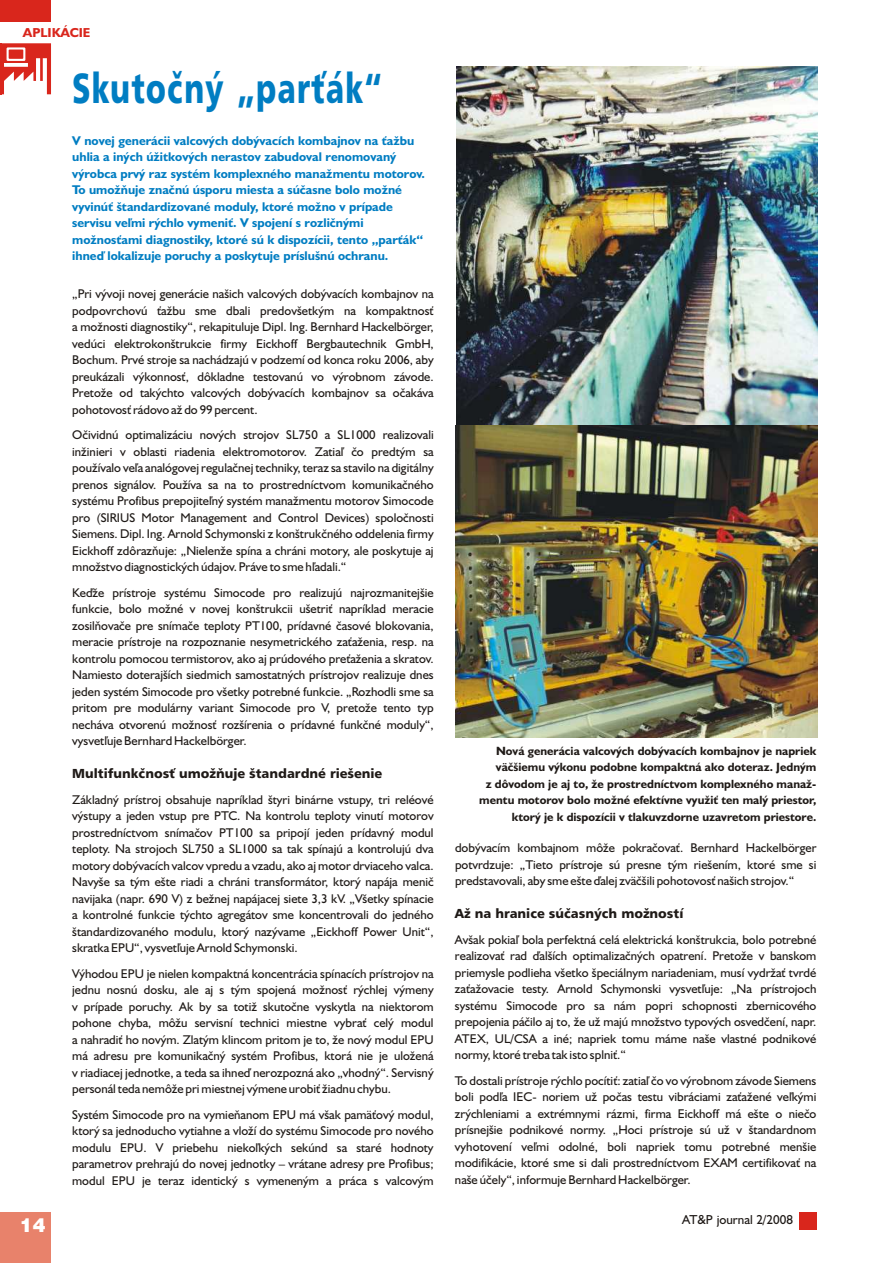
<style>
.page{position:relative;width:893px;height:1263px;background:#fff}
.page>*{position:absolute;margin:0;border:0;box-sizing:border-box;transform-origin:0 0}
.t1{font:42px "Humanist 777 AT Black";letter-spacing:.03em;color:#007dc2;scale:.73 1}
.t2{font:19.5px "Swiss 721 AT Black";color:#fff}
.t3{font:13.05px "Humanist 777 AT Black";color:#1f1a17}
.t4{font:13.05px "Humanist 521 AT";color:#1f1a17}
.t5{font:13.05px "Humanist 521 AT,Bold";color:#d9261c}
.t6{font:12.75px/16.5px "Humanist 521 AT";color:#1f1a17;text-align:justify}
.t7{font:12.75px/16.5px "Humanist 521 AT,Bold";color:#007dc2}
.t8{font:12px/16.5px "Humanist 521 AT,Bold";color:#1f1a17;text-align:right}
</style>
<div class="page">
<div style="left:0;top:1212px;width:51px;height:51px;background:#e8826b"></div>
<div style="left:0;top:0;width:51px;height:21px;background:#d9261c"></div>
<svg style="left:2px;top:43px;width:49px;height:51px"></svg>
<hr style="left:0;top:43px;width:2px;height:51px;background:#d9261c">
<div style="left:800px;top:1212px;width:17px;height:17px;background:#d9261c"></div>
<img style="left:456px;top:67px;width:361px;height:670px">
<p class="t5" style="left:23px;top:27px;width:69px">APLIKÁCIE</p>
<h1 class="t1" style="left:72px;top:71px;width:425px">Skutočný „parťák“</h1>
<p class="t7" style="left:72px;top:133px;width:354px">V novej generácii valcových dobývacích kombajnov na ťažbu uhlia a iných úžitkových nerastov zabudoval renomovaný výrobca prvý raz systém komplexného manažmentu motorov.<br>To umožňuje značnú úsporu miesta a súčasne bolo možné vyvinúť štandardizované moduly, ktoré možno v prípade servisu veľmi rýchlo vymeniť. V spojení s rozličnými možnosťami diagnostiky, ktoré sú k dispozícii, tento „parťák“ ihneď lokalizuje poruchy a poskytuje príslušnú ochranu.</p>
<h2 class="t2" style="left:20px;top:1217px;width:27px">14</h2>
<p class="t6" style="left:72px;top:287px;width:363px">„Pri vývoji novej generácie našich valcových dobývacích kombajnov na podpovrchovú ťažbu sme dbali predovšetkým na kompaktnosť a možnosti diagnostiky“, rekapituluje Dipl. Ing. Bernhard Hackelbörger, vedúci elektrokonštrukcie firmy Eickhoff Bergbautechnik GmbH, Bochum. Prvé stroje sa nachádzajú v podzemí od konca roku 2006, aby preukázali výkonnosť, dôkladne testovanú vo výrobnom závode.<br>Pretože od takýchto valcových dobývacích kombajnov sa očakáva pohotovosť rádovo až do 99 percent.</p>
<p class="t6" style="left:72px;top:428px;width:363px">Očividnú optimalizáciu nových strojov SL750 a SL1000 realizovali inžinieri v oblasti riadenia elektromotorov. Zatiaľ čo predtým sa používalo veľa analógovej regulačnej techniky, teraz sa stavilo na digitálny prenos signálov. Používa sa na to prostredníctvom komunikačného systému Profibus prepojiteľný systém manažmentu motorov Simocode pro (SIRIUS Motor Management and Control Devices) spoločnosti Siemens. Dipl. Ing. Arnold Schymonski z konštrukčného oddelenia firmy Eickhoff zdôrazňuje: „Nielenže spína a chráni motory, ale poskytuje aj množstvo diagnostických údajov. Práve to sme hľadali.“</p>
<p class="t6" style="left:72px;top:585px;width:363px">Keďže prístroje systému Simocode pro realizujú najrozmanitejšie funkcie, bolo možné v novej konštrukcii ušetriť napríklad meracie zosilňovače pre snímače teploty PT100, prídavné časové blokovania, meracie prístroje na rozpoznanie nesymetrického zaťaženia, resp. na kontrolu pomocou termistorov, ako aj prúdového preťaženia a skratov.<br>Namiesto doterajších siedmich samostatných prístrojov realizuje dnes jeden systém Simocode pro všetky potrebné funkcie. „Rozhodli sme sa pritom pre modulárny variant Simocode pro V, pretože tento typ necháva otvorenú možnosť rozšírenia o prídavné funkčné moduly“, vysvetľuje Bernhard Hackelbörger.</p>
<p class="t3" style="left:72px;top:768px;width:312px">Multifunkčnosť umožňuje štandardné riešenie</p>
<p class="t6" style="left:72px;top:792px;width:363px">Základný prístroj obsahuje napríklad štyri binárne vstupy, tri reléové výstupy a jeden vstup pre PTC. Na kontrolu teploty vinutí motorov prostredníctvom snímačov PT100 sa pripojí jeden prídavný modul teploty. Na strojoch SL750 a SL1000 sa tak spínajú a kontrolujú dva motory dobývacích valcov vpredu a vzadu, ako aj motor drviaceho valca.<br>Navyše sa tým ešte riadi a chráni transformátor, ktorý napája menič navijaka (napr. 690 V) z bežnej napájacej siete 3,3 kV. „Všetky spínacie a kontrolné funkcie týchto agregátov sme koncentrovali do jedného štandardizovaného modulu, ktorý nazývame „Eickhoff Power Unit“, skratka EPU“, vysvetľuje Arnold Schymonski.</p>
<p class="t6" style="left:72px;top:966px;width:363px">Výhodou EPU je nielen kompaktná koncentrácia spínacích prístrojov na jednu nosnú dosku, ale aj s tým spojená možnosť rýchlej výmeny v prípade poruchy. Ak by sa totiž skutočne vyskytla na niektorom pohone chyba, môžu servisní technici miestne vybrať celý modul a nahradiť ho novým. Zlatým klincom pritom je to, že nový modul EPU má adresu pre komunikačný systém Profibus, ktorá nie je uložená v riadiacej jednotke, a teda sa ihneď nerozpozná ako „vhodný“. Servisný personál teda nemôže pri miestnej výmene urobiť žiadnu chybu.</p>
<p class="t6" style="left:72px;top:1107px;width:363px">Systém Simocode pro na vymieňanom EPU má však pamäťový modul, ktorý sa jednoducho vytiahne a vloží do systému Simocode pro nového modulu EPU. V priebehu niekoľkých sekúnd sa staré hodnoty parametrov prehrajú do novej jednotky – vrátane adresy pre Profibus; modul EPU je teraz identický s vymeneným a práca s valcovým</p>
<p class="t8" style="left:479px;top:743px;width:339px">Nová generácia valcových dobývacích kombajnov je napriek väčšiemu výkonu podobne kompaktná ako doteraz. Jedným<br>z dôvodom je aj to, že prostredníctvom komplexného manaž&shy;mentu motorov bolo možné efektívne využiť ten malý priestor, ktorý je k dispozícii v tlakuvzdorne uzavretom priestore.</p>
<p class="t6" style="left:455px;top:840px;width:363px">dobývacím kombajnom môže pokračovať. Bernhard Hackelbörger potvrdzuje: „Tieto prístroje sú presne tým riešením, ktoré sme si predstavovali, aby sme ešte ďalej zväčšili pohotovosť našich strojov.“</p>
<p class="t3" style="left:455px;top:908px;width:230px">Až na hranice súčasných možností</p>
<p class="t6" style="left:455px;top:932px;width:363px">Avšak pokiaľ bola perfektná celá elektrická konštrukcia, bolo potrebné realizovať rad ďalších optimalizačných opatrení. Pretože v banskom priemysle podlieha všetko špeciálnym nariadeniam, musí vydržať tvrdé zaťažovacie testy. Arnold Schymonski vysvetľuje: „Na prístrojoch systému Simocode pro sa nám popri schopnosti zbernicového prepojenia páčilo aj to, že už majú množstvo typových osvedčení, napr.<br>ATEX, UL/CSA a iné; napriek tomu máme naše vlastné podnikové normy, ktoré treba tak isto splniť.“</p>
<p class="t6" style="left:455px;top:1073px;width:363px">To dostali prístroje rýchlo pocítiť: zatiaľ čo vo výrobnom závode Siemens boli podľa IEC- noriem už počas testu vibráciami zaťažené veľkými zrýchleniami a extrémnymi rázmi, firma Eickhoff má ešte o niečo prísnejšie podnikové normy. „Hoci prístroje sú už v štandardnom vyhotovení veľmi odolné, boli napriek tomu potrebné menšie modifikácie, ktoré sme si dali prostredníctvom EXAM certifikovať na naše účely“, informuje Bernhard Hackelbörger.</p>
<p class="t4" style="left:682px;top:1214px;width:112px">AT&amp;P journal 2/2008</p>
</div>
